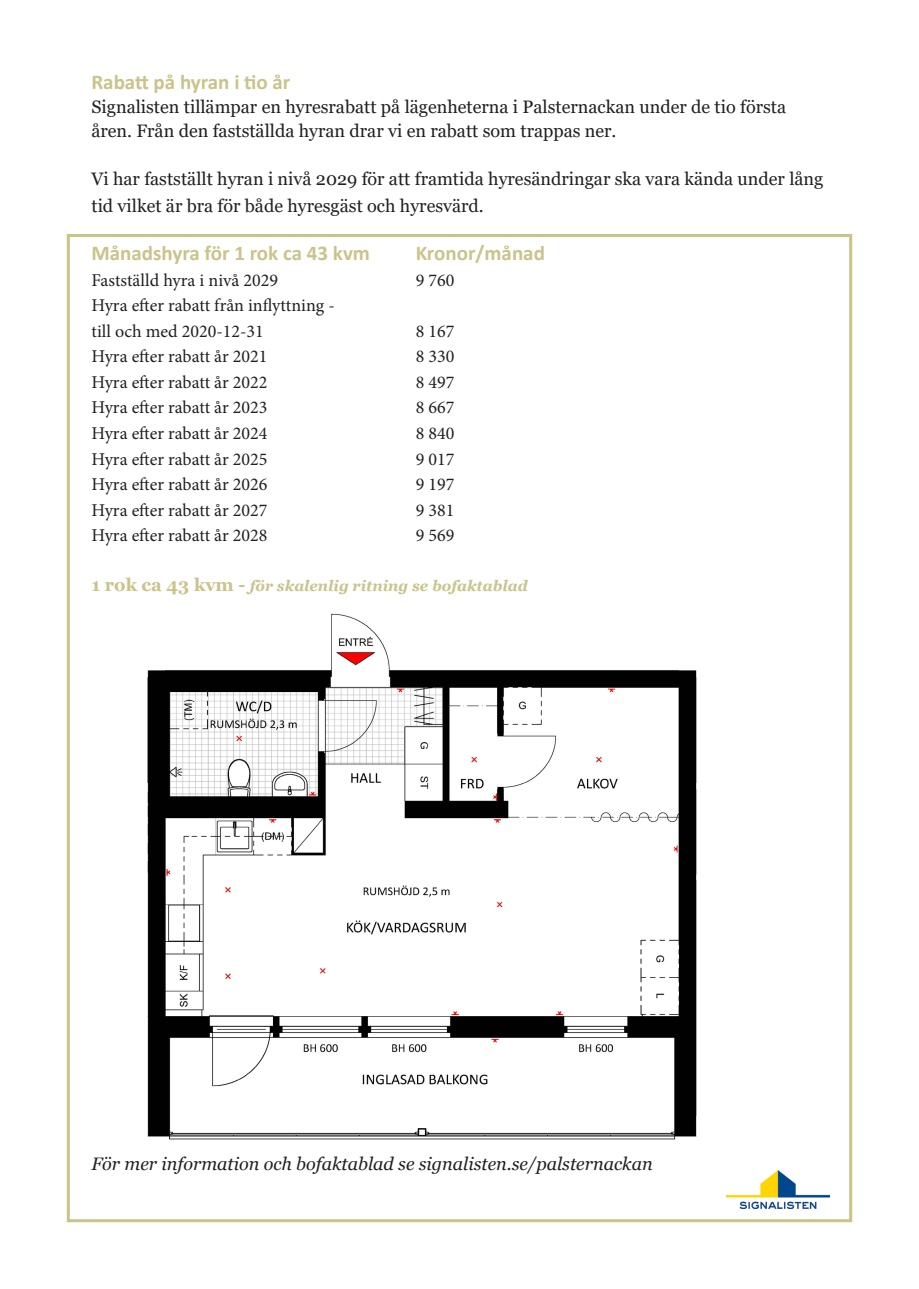
<style>
.page{position:relative;width:919px;height:1289px;background:#fff}
.page>*{position:absolute;margin:0;border:0;box-sizing:border-box;transform-origin:0 0}
.t1{font:700 21px "Calibri";color:#cac38a}
.t2{font:18px/25.5px "Minion Pro";color:#231f20}
.t3{font:18px/24px "Georgia";color:#231f20}
.t4{font:italic 18px "Georgia";color:#231f20}
.t5{font:italic 700 15px "Georgia";color:#cac38a}
.s1{font-style:normal;font-size:18px}
</style>
<div class="page">
<img style="left:147px;top:613px;width:550px;height:527px">
<img style="left:726px;top:1170px;width:103px;height:38px">
<p class="t1" style="left:91px;top:67px;width:200px">Rabatt på hyran i tio år</p>
<p class="t3" style="left:91px;top:95px;width:696px">Signalisten tillämpar en hyresrabatt på lägenheterna i Palsternackan under de tio första åren. Från den fastställda hyran drar vi en rabatt som trappas ner.</p>
<p class="t3" style="left:91px;top:165px;width:733px;line-height:27px">Vi har fastställt hyran i nivå 2029 för att framtida hyresändringar ska vara kända under lång tid vilket är bra för både hyresgäst och hyresvärd.</p>
<p class="t1" style="left:91px;top:238px;width:280px">Månadshyra för 1 rok ca 43 kvm</p>
<p class="t1" style="left:415px;top:238px;width:131px">Kronor/månad</p>
<p class="t2" style="left:91px;top:267px;width:188px">Fastställd hyra i nivå 2029</p>
<p class="t2" style="left:415px;top:267px;width:40px">9 760</p>
<p class="t2" style="left:91px;top:293px;width:245px">Hyra efter rabatt från inflyttning - till och med 2020-12-31</p>
<p class="t2" style="left:415px;top:318px;width:40px">8 167</p>
<p class="t2" style="left:91px;top:344px;width:177px">Hyra efter rabatt år 2021</p>
<p class="t2" style="left:415px;top:344px;width:40px">8 330</p>
<p class="t2" style="left:91px;top:369px;width:177px">Hyra efter rabatt år 2022</p>
<p class="t2" style="left:415px;top:369px;width:40px">8 497</p>
<p class="t2" style="left:91px;top:395px;width:177px">Hyra efter rabatt år 2023</p>
<p class="t2" style="left:415px;top:395px;width:40px">8 667</p>
<p class="t2" style="left:91px;top:420px;width:177px">Hyra efter rabatt år 2024</p>
<p class="t2" style="left:415px;top:420px;width:40px">8 840</p>
<p class="t2" style="left:91px;top:446px;width:177px">Hyra efter rabatt år 2025</p>
<p class="t2" style="left:415px;top:446px;width:40px">9 017</p>
<p class="t2" style="left:91px;top:471px;width:177px">Hyra efter rabatt år 2026</p>
<p class="t2" style="left:415px;top:471px;width:40px">9 197</p>
<p class="t2" style="left:91px;top:497px;width:177px">Hyra efter rabatt år 2027</p>
<p class="t2" style="left:415px;top:497px;width:40px">9 381</p>
<p class="t2" style="left:91px;top:522px;width:177px">Hyra efter rabatt år 2028</p>
<p class="t2" style="left:415px;top:522px;width:40px">9 569</p>
<p class="t5" style="left:91px;top:576px;width:437px"><span class="s1">1 rok ca 43 kvm -</span> för skalenlig ritning se bofaktablad</p>
<p class="t4" style="left:91px;top:1152px;width:562px">För mer information och bofaktablad se signalisten.se/palsternackan</p>
</div>
